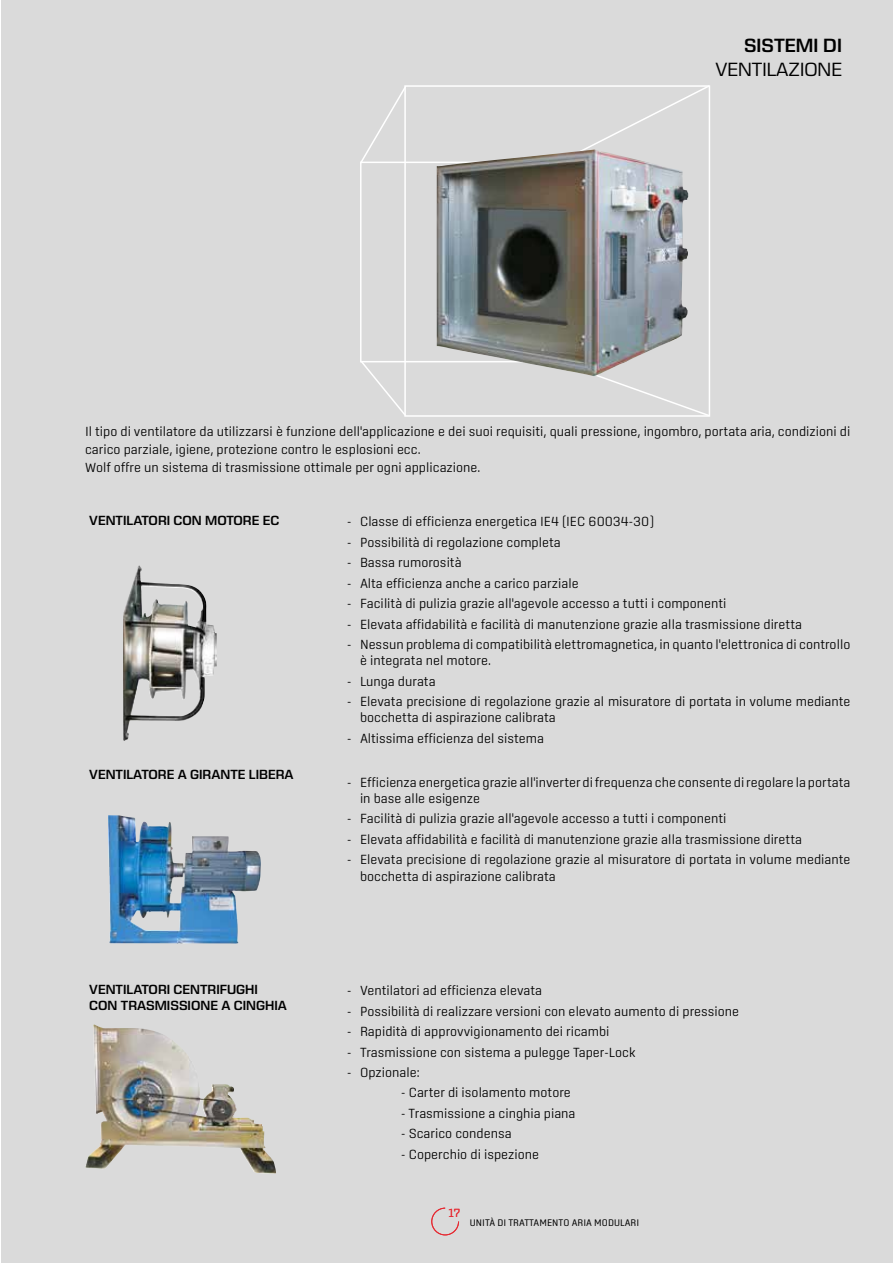
<style>
.page{position:relative;width:893px;height:1263px;background:#fff}
.page>*{position:absolute;margin:0;border:0;box-sizing:border-box;transform-origin:0 0}
.t1{font:19.5px "Eurostile Next LT Pro";color:#000}
.t2{font:600 19.5px "Eurostile Next LT Pro";color:#000}
.t3{font:300 13.5px/16.2px "Center";color:#000}
.t4{font:600 13.5px/16.2px "Eurostile Next LT Pro";color:#000}
.t5{font:300 12px "Center";color:#e62a32}
.t6{font:9.75px "Center";letter-spacing:.005em;color:#000}
</style>
<div class="page">
<div style="left:1px;top:0;width:892px;height:1263px;background:#dadada"></div>
<svg style="left:431px;top:1207px;width:28px;height:29px"></svg>
<div style="left:404px;top:85px;width:306px;height:332px;border:2px solid #fff"></div>
<svg style="left:360px;top:85px;width:48px;height:80px"></svg>
<svg style="left:556px;top:85px;width:154px;height:80px"></svg>
<svg style="left:556px;top:359px;width:154px;height:58px"></svg>
<svg style="left:360px;top:359px;width:48px;height:58px"></svg>
<img style="left:85px;top:1024px;width:191px;height:149px">
<img style="left:123px;top:566px;width:94px;height:175px">
<img style="left:108px;top:815px;width:153px;height:129px">
<img style="left:437px;top:149px;width:251px;height:227px">
<h1 class="t2" style="left:744px;top:35px;width:99px">SISTEMI DI</h1>
<h1 class="t1" style="left:715px;top:59px;width:128px">VENTILAZIONE</h1>
<p class="t3" style="left:85px;top:422px;width:767px;line-height:18px">Il tipo di ventilatore da utilizzarsi è funzione dell'applicazione e dei suoi requisiti, quali pressione, ingombro, portata aria, condizioni di carico parziale, igiene, protezione contro le esplosioni ecc.<br>Wolf offre un sistema di trasmissione ottimale per ogni applicazione.</p>
<p class="t4" style="left:89px;top:512px;width:192px">VENTILATORI CON MOTORE EC</p>
<p class="t3" style="left:347px;top:513px;width:308px">- Classe di efficienza energetica IE4 (IEC 60034-30)</p>
<p class="t3" style="left:347px;top:534px;width:215px">- Possibilità di regolazione completa</p>
<p class="t3" style="left:347px;top:554px;width:116px">- Bassa rumorosità</p>
<p class="t3" style="left:347px;top:575px;width:233px">- Alta efficienza anche a carico parziale</p>
<p class="t3" style="left:347px;top:595px;width:381px">- Facilità di pulizia grazie all'agevole accesso a tutti i componenti</p>
<p class="t3" style="left:347px;top:616px;width:456px">- Elevata affidabilità e facilità di manutenzione grazie alla trasmissione diretta</p>
<p class="t3" style="left:360px;top:636px;width:492px;text-indent:-13px">- Nessun problema di compatibilità elettromagnetica, in quanto l'elettronica di controllo è integrata nel motore.</p>
<p class="t3" style="left:347px;top:673px;width:90px">- Lunga durata</p>
<p class="t3" style="left:360px;top:693px;width:492px;text-indent:-13px">- Elevata precisione di regolazione grazie al misuratore di portata in volume mediante bocchetta di aspirazione calibrata</p>
<p class="t3" style="left:347px;top:730px;width:198px">- Altissima efficienza del sistema</p>
<p class="t4" style="left:89px;top:767px;width:206px">VENTILATORE A GIRANTE LIBERA</p>
<p class="t3" style="left:360px;top:774px;width:492px;text-indent:-13px">- Efficienza energetica grazie all'inverter di frequenza che consente di regolare la portata in base alle esigenze</p>
<p class="t3" style="left:347px;top:810px;width:381px">- Facilità di pulizia grazie all'agevole accesso a tutti i componenti</p>
<p class="t3" style="left:347px;top:831px;width:456px">- Elevata affidabilità e facilità di manutenzione grazie alla trasmissione diretta</p>
<p class="t3" style="left:360px;top:851px;width:492px;text-indent:-13px">- Elevata precisione di regolazione grazie al misuratore di portata in volume mediante bocchetta di aspirazione calibrata</p>
<p class="t4" style="left:89px;top:981px;width:199px">VENTILATORI CENTRIFUGHI<br>CON TRASMISSIONE A CINGHIA</p>
<p class="t3" style="left:347px;top:982px;width:196px">- Ventilatori ad efficienza elevata</p>
<p class="t3" style="left:347px;top:1003px;width:393px">- Possibilità di realizzare versioni con elevato aumento di pressione</p>
<p class="t3" style="left:347px;top:1023px;width:264px">- Rapidità di approvvigionamento dei ricambi</p>
<p class="t3" style="left:347px;top:1043px;width:290px">- Trasmissione con sistema a pulegge Taper-Lock</p>
<p class="t3" style="left:347px;top:1064px;width:74px">- Opzionale:</p>
<p class="t3" style="left:401px;top:1084px;width:171px">- Carter di isolamento motore</p>
<p class="t3" style="left:401px;top:1105px;width:176px">- Trasmissione a cinghia piana</p>
<p class="t3" style="left:401px;top:1125px;width:112px">- Scarico condensa</p>
<p class="t3" style="left:401px;top:1146px;width:139px">- Coperchio di ispezione</p>
<p class="t5" style="left:449px;top:1206px;width:13px">17</p>
<p class="t6" style="left:470px;top:1217px;width:171px">UNITÀ DI TRATTAMENTO ARIA MODULARI</p>
</div>
